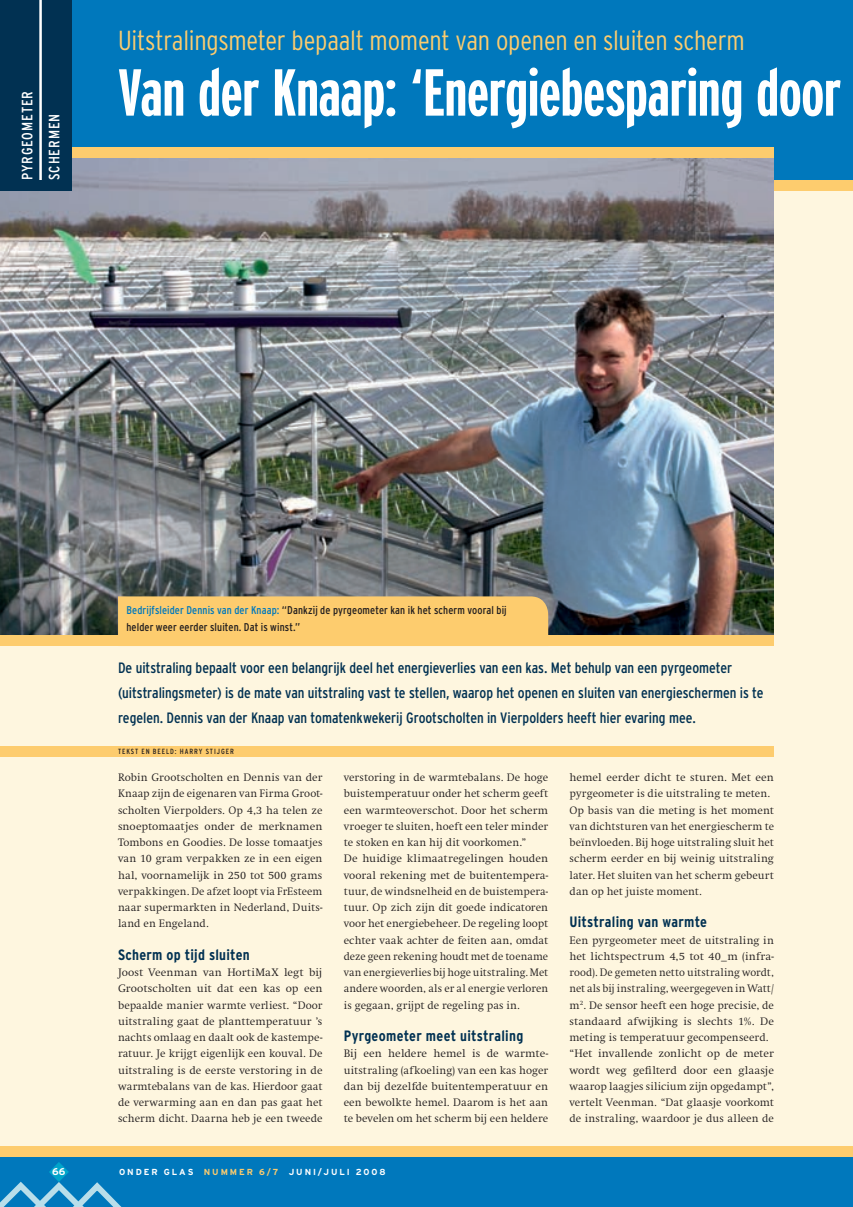
<style>
.page{position:relative;width:853px;height:1207px;background:#fff}
.page>*{position:absolute;margin:0;border:0;box-sizing:border-box;transform-origin:0 0}
.t1{font:700 extra-condensed 66.25px "Interstate";letter-spacing:-.01em;color:#fff}
.t2{font:300 condensed 27.5px "Interstate";letter-spacing:-.01em;color:#fdcc6e}
.t3{font:condensed 15px/25px "Interstate";color:#013152}
.t4{font:700 condensed 15px "Interstate";letter-spacing:.015em;color:#013152}
.t5{font:condensed 15px/27.1px "Interstate";letter-spacing:.06em;color:#fff}
.t6{font:300 11.25px/16.2px "Swift";letter-spacing:.01em;color:#231f20;text-align:justify}
.t7{font:condensed 11.25px/17.5px "Interstate";letter-spacing:.01em;color:#231f20}
.t8{font:700 10px "Interstate";color:#fff}
.t9{font:700 8.75px "Interstate";letter-spacing:.22em;color:#fff}
.t10{font:condensed 7.5px "Interstate";letter-spacing:.12em;color:#231f20}
.s1{color:#0078bc}
.s2{color:#fdcc6e}
</style>
<div class="page">
<div style="left:0;top:0;width:851px;height:1207px;background:#fef6df"></div>
<div style="left:0;top:1146px;width:851px;height:61px;background:#0078bc"></div>
<div style="left:0;top:0;width:851px;height:184px;background:#0078bc"></div>
<div style="left:0;top:180px;width:851px;height:11px;background:#fdcc6e"></div>
<div style="left:0;top:1146px;width:851px;height:10px;background:#fdcc6e"></div>
<hr style="left:851px;top:0;width:1px;height:1207px;background:#fef6df">
<hr style="left:851px;top:1146px;width:1px;height:61px;background:#0078bc">
<hr style="left:851px;top:0;width:1px;height:184px;background:#0078bc">
<img style="left:0;top:158px;width:773px;height:477px">
<div style="left:0;top:147px;width:773px;height:11px;background:#fdcc6e"></div>
<div style="left:0;top:635px;width:773px;height:11px;background:#fdcc6e"></div>
<div style="left:118px;top:596px;width:430px;height:39px;background:#fdcc6e"></div>
<div style="left:0;top:746px;width:773px;height:10px;background:#fdcc6e"></div>
<div style="left:0;top:0;width:72px;height:191px;background:#013152"></div>
<hr style="left:39px;top:0;width:3px;height:180px;background:#fff">
<svg style="left:0;top:1162px;width:122px;height:45px"></svg>
<h3 class="t5" style="left:13px;top:180px;width:91px;rotate:-90deg">PYRGEOMETER<br>SCHERMEN</h3>
<h2 class="t2" style="left:118px;top:25px;width:628px">Uitstralingsmeter bepaalt moment van openen en sluiten scherm</h2>
<h1 class="t1" style="left:118px;top:56px;width:724px">Van der Knaap: ‘Energiebesparing door</h1>
<p class="t8" style="left:52px;top:1166px;width:15px">66</p>
<p class="t7" style="left:126px;top:601px;width:382px"><span class="s1">Bedrijfsleider Dennis van der Knaap:</span> “Dankzij de pyrgeometer kan ik het scherm vooral bij helder weer eerder sluiten. Dat is winst.”</p>
<p class="t3" style="left:118px;top:655px;width:647px">De uitstraling bepaalt voor een belangrijk deel het energieverlies van een kas. Met behulp van een pyrgeometer (uitstralingsmeter) is de mate van uitstraling vast te stellen, waarop het openen en sluiten van energieschermen is te regelen. Dennis van der Knaap van tomatenkwekerij Grootscholten in Vierpolders heeft hier evaring mee.</p>
<p class="t10" style="left:118px;top:747px;width:117px">TEKST EN BEELD: HARRY STIJGER</p>
<p class="t6" style="left:118px;top:769px;width:206px">Robin Grootscholten en Dennis van der Knaap zijn de eigenaren van Firma Groot&shy;scholten Vierpolders. Op 4,3 ha telen ze snoeptomaatjes onder de merknamen Tombons en Goodies. De losse tomaatjes van 10 gram verpakken ze in een eigen hal, voornamelijk in 250 tot 500 grams verpakkingen. De afzet loopt via FrEsteem naar supermarkten in Nederland, Duits&shy;land en Engeland.</p>
<h3 class="t4" style="left:118px;top:946px;width:133px">Scherm op tijd sluiten</h3>
<p class="t6" style="left:118px;top:964px;width:206px">Joost Veenman van HortiMaX legt bij Grootscholten uit dat een kas op een bepaalde manier warmte verliest. “Door uitstraling gaat de planttemperatuur ’s nachts omlaag en daalt ook de kastempe&shy;ratuur. Je krijgt eigenlijk een kouval. De uitstraling is de eerste verstoring in de warmtebalans van de kas. Hierdoor gaat de verwarming aan en dan pas gaat het scherm dicht. Daarna heb je een tweede</p>
<p class="t6" style="left:344px;top:769px;width:206px;text-align:left">verstoring in de warmtebalans. De hoge buistemperatuur onder het scherm geeft een warmteoverschot. Door het scherm vroeger te sluiten, hoeft een teler minder te stoken en kan hij dit voorkomen.”<br>De huidige klimaatregelingen houden vooral rekening met de buitentempera&shy;tuur, de windsnelheid en de buistempera&shy;tuur. Op zich zijn dit goede indicatoren voor het energiebeheer. De regeling loopt echter vaak achter de feiten aan, omdat deze geen rekening houdt met de toename van energieverlies bij hoge uitstraling. Met andere woorden, als er al energie verloren is gegaan, grijpt de regeling pas in.</p>
<h3 class="t4" style="left:344px;top:1027px;width:181px">Pyrgeometer meet uitstraling</h3>
<p class="t6" style="left:344px;top:1046px;width:206px">Bij een heldere hemel is de warmte&shy;uitstraling (afkoeling) van een kas hoger dan bij dezelfde buitentemperatuur en een bewolkte hemel. Daarom is het aan te bevelen om het scherm bij een heldere</p>
<p class="t6" style="left:569px;top:769px;width:206px;text-align:left">hemel eerder dicht te sturen. Met een pyrgeometer is die uitstraling te meten.<br>Op basis van die meting is het moment van dichtsturen van het energiescherm te beïnvloeden. Bij hoge uitstraling sluit het scherm eerder en bij weinig uitstraling later. Het sluiten van het scherm gebeurt dan op het juiste moment.</p>
<h3 class="t4" style="left:569px;top:914px;width:139px">Uitstraling van warmte</h3>
<p class="t6" style="left:569px;top:932px;width:206px;text-align:left">Een pyrgeometer meet de uitstraling in het lichtspectrum 4,5 tot 40_m (infra&shy;rood). De gemeten netto uitstraling wordt, net als bij instraling, weergegeven in Watt/ m<sup>2</sup>. De sensor heeft een hoge precisie, de standaard afwijking is slechts 1%. De meting is temperatuur gecompenseerd. “Het invallende zonlicht op de meter wordt weg gefilterd door een glaasje waarop laagjes silicium zijn opgedampt”, vertelt Veenman. “Dat glaasje voorkomt de instraling, waardoor je dus alleen de</p>
<p class="t9" style="left:119px;top:1167px;width:268px">ONDER GLAS <span class="s2">NUMMER 6/7</span> JUNI/JULI 2008</p>
</div>
